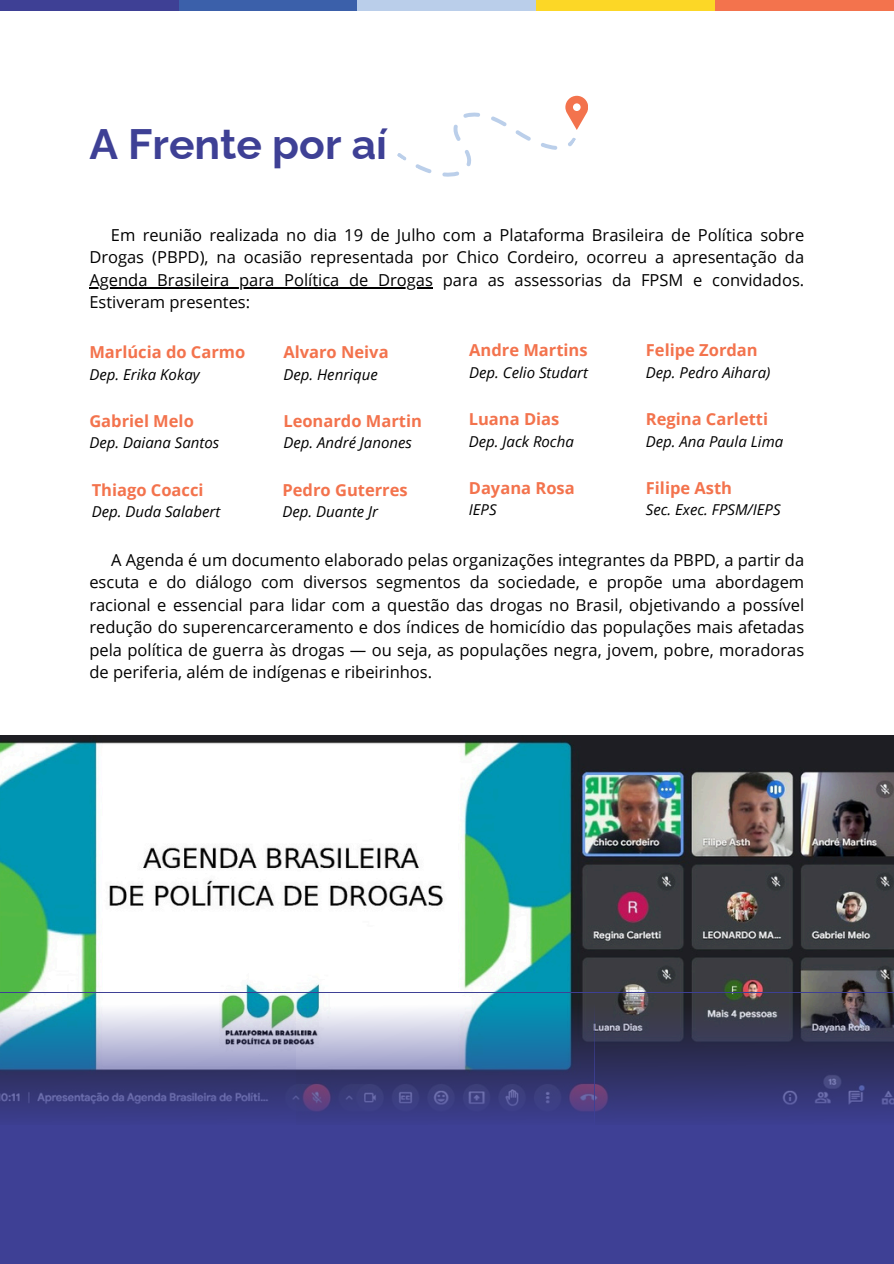
<style>
.page{position:relative;width:894px;height:1264px;background:#fff}
.page>*{position:absolute;margin:0;border:0;box-sizing:border-box;transform-origin:0 0}
.t1{font:700 42.45px "Raleway";color:#3e4095}
.t2{font:16.5px/22.5px "Open Sans";color:#000;text-align:right}
.t3{font:700 16.5px "Open Sans";color:#f3734d}
.t4{font:italic 15px "Open Sans";color:#000}
</style>
<div class="page">
<div style="left:0;top:0;width:179px;height:10px;background:#3e4095"></div>
<div style="left:179px;top:0;width:178px;height:10px;background:#3b60aa"></div>
<div style="left:357px;top:0;width:179px;height:10px;background:#baceea"></div>
<div style="left:536px;top:0;width:178px;height:10px;background:#fcd726"></div>
<div style="left:714px;top:0;width:179px;height:10px;background:#f3734d"></div>
<svg style="left:397px;top:153px;width:10px;height:8px"></svg>
<svg style="left:415px;top:112px;width:143px;height:65px"></svg>
<svg style="left:568px;top:137px;width:8px;height:10px"></svg>
<svg style="left:565px;top:96px;width:22px;height:34px"></svg>
<div style="left:0;top:1110px;width:893px;height:153px;background:#3e4095"></div>
<img style="left:0;top:735px;width:893px;height:257px">
<svg style="left:594px;top:992px;width:299px;height:127px;background:#3a3a61"></svg>
<svg style="left:296px;top:992px;width:298px;height:127px"></svg>
<svg style="left:0;top:992px;width:296px;height:127px"></svg>
<hr style="left:89px;top:287px;width:344px;height:1px;background:#000">
<p class="t1" style="left:89px;top:119px;width:299px">A Frente por aí</p>
<p class="t2" style="left:89px;top:223px;width:716px">Em reunião realizada no dia 19 de Julho com a Plataforma Brasileira de Política sobre<br>Drogas (PBPD), na ocasião representada por Chico Cordeiro, ocorreu a apresentação da</p>
<h1 class="t2" style="left:89px;top:268px;width:716px;text-align:left">Agenda Brasileira para Política de Drogas para as assessorias da FPSM e convidados.<br>Estiveram presentes:</h1>
<p class="t3" style="left:89px;top:340px;width:157px">Marlúcia do Carmo</p>
<p class="t4" style="left:89px;top:363px;width:112px">Dep. Erika Kokay</p>
<p class="t3" style="left:469px;top:338px;width:120px">Andre Martins</p>
<p class="t4" style="left:469px;top:361px;width:120px">Dep. Celio Studart</p>
<p class="t3" style="left:645px;top:338px;width:113px">Felipe Zordan</p>
<p class="t4" style="left:645px;top:361px;width:126px">Dep. Pedro Aihara)</p>
<p class="t3" style="left:283px;top:340px;width:107px">Alvaro Neiva</p>
<p class="t4" style="left:283px;top:363px;width:96px">Dep. Henrique</p>
<p class="t3" style="left:89px;top:409px;width:106px">Gabriel Melo</p>
<p class="t4" style="left:89px;top:432px;width:131px">Dep. Daiana Santos</p>
<p class="t3" style="left:283px;top:409px;width:140px">Leonardo Martin</p>
<p class="t4" style="left:283px;top:432px;width:130px">Dep. André Janones</p>
<p class="t3" style="left:468px;top:407px;width:92px">Luana Dias</p>
<p class="t4" style="left:468px;top:430px;width:106px">Dep. Jack Rocha</p>
<p class="t3" style="left:645px;top:407px;width:124px">Regina Carletti</p>
<p class="t4" style="left:645px;top:430px;width:139px">Dep. Ana Paula Lima</p>
<p class="t3" style="left:645px;top:476px;width:88px">Filipe Asth</p>
<p class="t4" style="left:645px;top:499px;width:136px">Sec. Exec. FPSM/IEPS</p>
<p class="t2" style="left:89px;top:548px;width:716px;text-align:justify;text-indent:22px">A Agenda é um documento elaborado pelas organizações integrantes da PBPD, a partir da escuta e do diálogo com diversos segmentos da sociedade, e propõe uma abordagem racional e essencial para lidar com a questão das drogas no Brasil, objetivando a possível redução do superencarceramento e dos índices de homicídio das populações mais afetadas pela política de guerra às drogas — ou seja, as populações negra, jovem, pobre, moradoras de periferia, além de indígenas e ribeirinhos.</p>
<p class="t3" style="left:468px;top:476px;width:107px">Dayana Rosa</p>
<p class="t4" style="left:468px;top:499px;width:29px">IEPS</p>
<p class="t3" style="left:92px;top:478px;width:113px">Thiago Coacci</p>
<p class="t4" style="left:92px;top:501px;width:130px">Dep. Duda Salabert</p>
<p class="t3" style="left:282px;top:478px;width:127px">Pedro Guterres</p>
<p class="t4" style="left:282px;top:501px;width:97px">Dep. Duante Jr</p>
</div>
